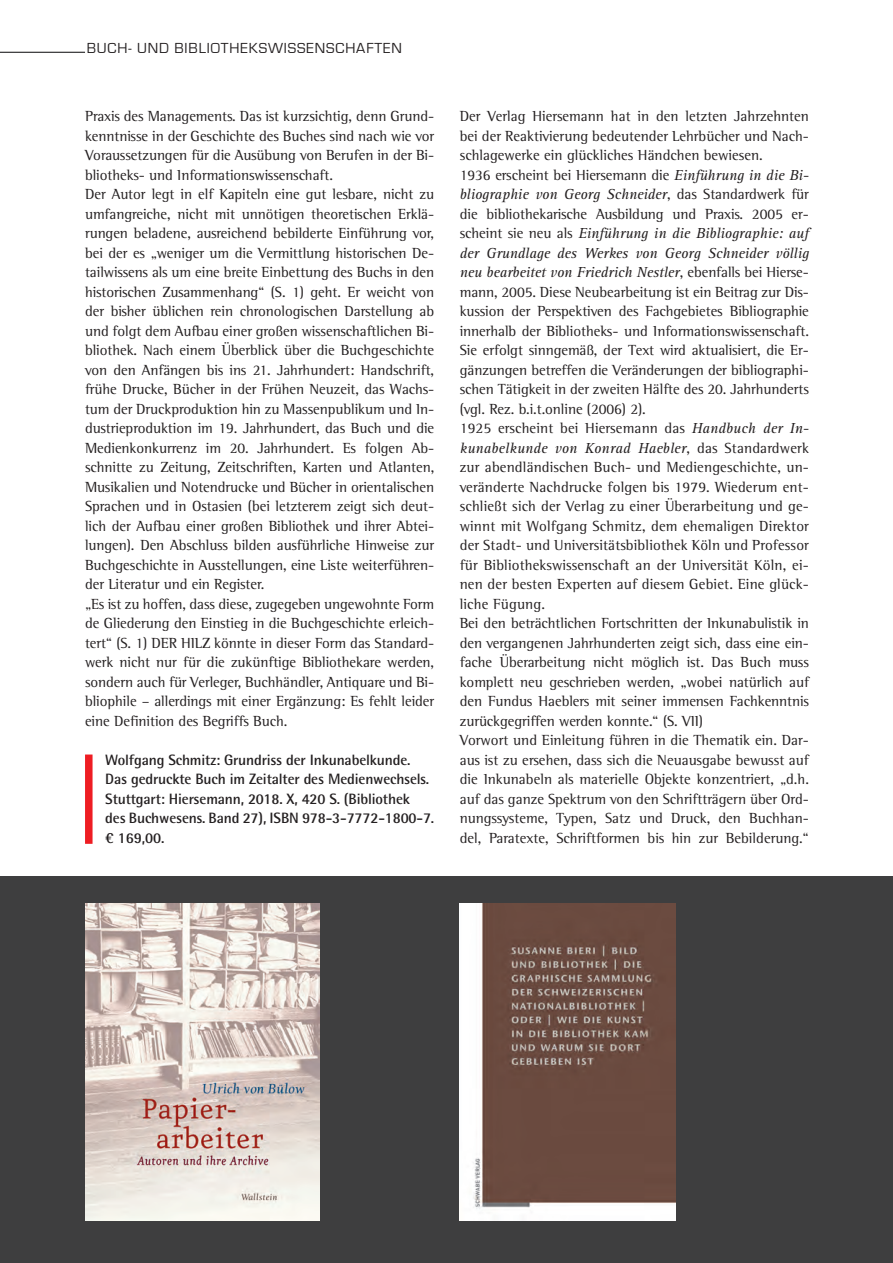
<style>
.page{position:relative;width:893px;height:1263px;background:#fff}
.page>*{position:absolute;margin:0;border:0;box-sizing:border-box;transform-origin:0 0}
.t1{font:15px/19.5px "Rotis Semi Serif Std";letter-spacing:-.005em;color:#231f20;text-align:justify}
.Buchtitel{font:700 15px/19.5px "Rotis Semi Sans Std";letter-spacing:-.01em;color:#231f20}
.t2{font:15px "Eurostile";letter-spacing:.06em;color:#231f20}
.s1{font-family:"Rotis Serif Std";font-style:italic}
</style>
<div class="page">
<hr style="left:0;top:52px;width:85px;height:1px;background:#3e3e3f">
<div style="left:0;top:876px;width:893px;height:387px;background:#3e3e3f"></div>
<div style="left:85px;top:754px;width:8px;height:90px;background:#ee1d23"></div>
<img style="left:85px;top:903px;width:234px;height:317px">
<img style="left:459px;top:903px;width:216px;height:317px">
<p class="t2" style="left:87px;top:40px;width:317px">BUCH- UND BIBLIOTHEKSWISSENSCHAFTEN</p>
<p class="t1" style="left:85px;top:106px;width:351px">Praxis des Managements. Das ist kurzsichtig, denn Grund&shy;kenntnisse in der Geschichte des Buches sind nach wie vor Voraussetzungen für die Ausübung von Berufen in der Bi&shy;bliotheks- und Informationswissenschaft.</p>
<p class="t1" style="left:85px;top:184px;width:351px">Der Autor legt in elf Kapiteln eine gut lesbare, nicht zu umfangreiche, nicht mit unnötigen theoretischen Erklä&shy;rungen beladene, ausreichend bebilderte Einführung vor, bei der es „weniger um die Vermittlung historischen De&shy;tailwissens als um eine breite Einbettung des Buchs in den historischen Zusammenhang“ (S. 1) geht. Er weicht von der bisher üblichen rein chronologischen Darstellung ab und folgt dem Aufbau einer großen wissenschaftlichen Bi&shy;bliothek. Nach einem Überblick über die Buchgeschichte von den Anfängen bis ins 21. Jahrhundert: Handschrift, frühe Drucke, Bücher in der Frühen Neuzeit, das Wachs&shy;tum der Druckproduktion hin zu Massenpublikum und In&shy;dustrieproduktion im 19. Jahrhundert, das Buch und die Medienkonkurrenz im 20. Jahrhundert. Es folgen Ab&shy;schnitte zu Zeitung, Zeitschriften, Karten und Atlanten, Musikalien und Notendrucke und Bücher in orientalischen Sprachen und in Ostasien (bei letzterem zeigt sich deut&shy;lich der Aufbau einer großen Bibliothek und ihrer Abtei&shy;lungen). Den Abschluss bilden ausführliche Hinweise zur Buchgeschichte in Ausstellungen, eine Liste weiterführen&shy;der Literatur und ein Register.</p>
<p class="t1" style="left:85px;top:594px;width:351px">„Es ist zu hoffen, dass diese, zugegeben ungewohnte Form de Gliederung den Einstieg in die Buchgeschichte erleich&shy;tert“ (S. 1) DER HILZ könnte in dieser Form das Standard&shy;werk nicht nur für die zukünftige Bibliothekare werden, sondern auch für Verleger, Buchhändler, Antiquare und Bi&shy;bliophile – allerdings mit einer Ergänzung: Es fehlt leider eine Definition des Begriffs Buch.</p>
<p class="Buchtitel" style="left:105px;top:749px;width:326px">Wolfgang Schmitz: Grundriss der Inkunabelkunde.<br>Das gedruckte Buch im Zeitalter des Medienwechsels.<br>Stuttgart: Hiersemann, 2018. X, 420 S. (Bibliothek</p>
<p class="Buchtitel" style="left:105px;top:808px;width:330px">des Buchwesens. Band 27), ISBN 978-3-7772-1800-7.</p>
<p class="Buchtitel" style="left:105px;top:827px;width:61px">€ 169,00.</p>
<p class="t1" style="left:460px;top:106px;width:351px">Der Verlag Hiersemann hat in den letzten Jahrzehnten bei der Reaktivierung bedeutender Lehrbücher und Nach&shy;schlagewerke ein glückliches Händchen bewiesen.</p>
<p class="t1" style="left:460px;top:165px;width:351px">1936 erscheint bei Hiersemann die <span class="s1">Einführung in die Bi&shy;bliographie von Georg Schneider</span>, das Standardwerk für die bibliothekarische Ausbildung und Praxis. 2005 er&shy;scheint sie neu als <span class="s1">Einführung in die Bibliographie: auf der Grundlage des Werkes von Georg Schneider völlig neu bearbeitet von Friedrich Nestler</span>, ebenfalls bei Hierse&shy;mann, 2005. Diese Neubearbeitung ist ein Beitrag zur Dis&shy;kussion der Perspektiven des Fachgebietes Bibliographie innerhalb der Bibliotheks- und Informationswissenschaft.<br>Sie erfolgt sinngemäß, der Text wird aktualisiert, die Er&shy;gänzungen betreffen die Veränderungen der bibliographi&shy;schen Tätigkeit in der zweiten Hälfte des 20. Jahrhunderts (vgl. Rez. b.i.t.online (2006) 2).</p>
<p class="t1" style="left:460px;top:418px;width:351px">1925 erscheint bei Hiersemann das <span class="s1">Handbuch der In&shy;kunabelkunde von Konrad Haebler</span>, das Standardwerk zur abendländischen Buch- und Mediengeschichte, un&shy;veränderte Nachdrucke folgen bis 1979. Wiederum ent&shy;schließt sich der Verlag zu einer Überarbeitung und ge&shy;winnt mit Wolfgang Schmitz, dem ehemaligen Direktor der Stadt- und Universitätsbibliothek Köln und Professor für Bibliothekswissenschaft an der Universität Köln, ei&shy;nen der besten Experten auf diesem Gebiet. Eine glück&shy;liche Fügung.</p>
<p class="t1" style="left:460px;top:613px;width:351px">Bei den beträchtlichen Fortschritten der Inkunabulistik in den vergangenen Jahrhunderten zeigt sich, dass eine ein&shy;fache Überarbeitung nicht möglich ist. Das Buch muss komplett neu geschrieben werden, „wobei natürlich auf den Fundus Haeblers mit seiner immensen Fachkenntnis zurückgegriffen werden konnte.“ (S. VII)</p>
<p class="t1" style="left:460px;top:730px;width:351px">Vorwort und Einleitung führen in die Thematik ein. Dar&shy;aus ist zu ersehen, dass sich die Neuausgabe bewusst auf die Inkunabeln als materielle Objekte konzentriert, „d.h. auf das ganze Spektrum von den Schriftträgern über Ord&shy;nungssysteme, Typen, Satz und Druck, den Buchhan&shy;del, Paratexte, Schriftformen bis hin zur Bebilderung.“</p>
</div>
